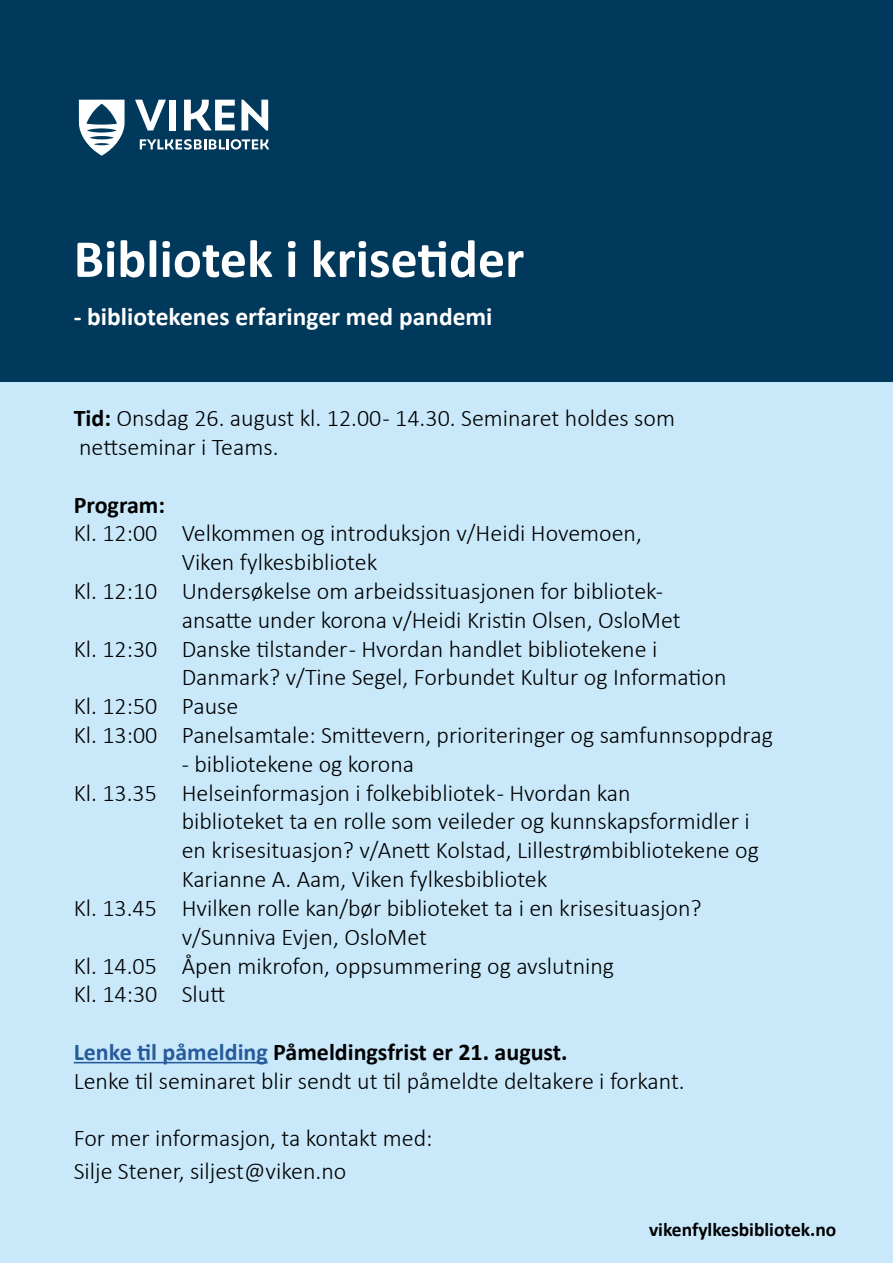
<style>
.page{position:relative;width:893px;height:1263px;background:#fff}
.page>*{position:absolute;margin:0;border:0;box-sizing:border-box;transform-origin:0 0}
.t1{font:700 54px "Calibri";color:#fff}
.t2{font:700 25.5px "Calibri";color:#fff}
.t3{font:300 24px/28.8px "Calibri";color:#000}
.t4{font:700 24px "Calibri";color:#000}
.t5{font:700 19.5px "Calibri";color:#000}
.s1{font-weight:700}
.s2{font-weight:700;color:#275b9b}
</style>
<div class="page">
<div style="left:0;top:0;width:893px;height:443px;background:#00395b"></div>
<div style="left:0;top:383px;width:893px;height:880px;background:#c9e9fb"></div>
<hr style="left:74px;top:1062px;width:194px;height:1px;background:#275b9b">
<svg style="left:79px;top:100px;width:46px;height:56px"></svg>
<div style="left:169px;top:100px;width:7px;height:30px;background:#fff"></div>
<svg style="left:184px;top:100px;width:51px;height:30px"></svg>
<svg style="left:241px;top:100px;width:27px;height:30px"></svg>
<svg style="left:135px;top:100px;width:31px;height:30px"></svg>
<svg style="left:140px;top:139px;width:129px;height:11px"></svg>
<h1 class="t1" style="left:74px;top:221px;width:452px">Bibliotek i krisetider</h1>
<p class="t2" style="left:74px;top:299px;width:420px">- bibliotekenes erfaringer med pandemi</p>
<p class="t3" style="left:74px;top:404px;width:603px"><span class="s1">Tid:</span> Onsdag 26. august kl. 12.00 - 14.30. Seminaret holdes som nettseminar i Teams.</p>
<p class="t4" style="left:74px;top:488px;width:93px">Program:</p>
<p class="t3" style="left:74px;top:519px;width:570px">Kl. 12:00 Velkommen og introduksjon v/Heidi Hovemoen,</p>
<p class="t3" style="left:182px;top:548px;width:197px">Viken fylkesbibliotek</p>
<p class="t3" style="left:74px;top:576px;width:591px">Kl. 12:10 Undersøkelse om arbeidssituasjonen for bibliotek-</p>
<p class="t3" style="left:182px;top:605px;width:500px">ansatte under korona v/Heidi Kristin Olsen, OsloMet</p>
<p class="t3" style="left:74px;top:634px;width:585px">Kl. 12:30 Danske tilstander - Hvordan handlet bibliotekene i</p>
<p class="t3" style="left:182px;top:663px;width:546px">Danmark? v/Tine Segel, Forbundet Kultur og Information</p>
<p class="t3" style="left:74px;top:692px;width:166px">Kl. 12:50 Pause</p>
<p class="t3" style="left:74px;top:720px;width:701px">Kl. 13:00 Panelsamtale: Smittevern, prioriteringer og samfunnsoppdrag</p>
<p class="t3" style="left:182px;top:749px;width:234px">- bibliotekene og korona</p>
<p class="t3" style="left:74px;top:778px;width:558px">Kl. 13.35 Helseinformasjon i folkebibliotek - Hvordan kan</p>
<p class="t3" style="left:182px;top:807px;width:570px">biblioteket ta en rolle som veileder og kunnskapsformidler i</p>
<p class="t3" style="left:182px;top:836px;width:579px">en krisesituasjon? v/Anett Kolstad, Lillestrømbibliotekene og</p>
<p class="t3" style="left:182px;top:864px;width:367px">Karianne A. Aam, Viken fylkesbibliotek</p>
<p class="t3" style="left:74px;top:893px;width:629px">Kl. 13.45 Hvilken rolle kan/bør biblioteket ta i en krisesituasjon?</p>
<p class="t3" style="left:182px;top:922px;width:247px">v/Sunniva Evjen, OsloMet</p>
<p class="t3" style="left:74px;top:951px;width:542px">Kl. 14.05 Åpen mikrofon, oppsummering og avslutning</p>
<p class="t3" style="left:74px;top:980px;width:153px">Kl. 14:30 Slutt</p>
<p class="t3" style="left:74px;top:1037px;width:613px"><span class="s2">Lenke til påmelding</span> <span class="s1">Påmeldingsfrist er 21. august.<br></span>Lenke til seminaret blir sendt ut til påmeldte deltakere i forkant.</p>
<p class="t3" style="left:74px;top:1122px;width:360px;line-height:32.4px">For mer informasjon, ta kontakt med:<br>Silje Stener, siljest@viken.no</p>
<p class="t5" style="left:649px;top:1216px;width:189px">vikenfylkesbibliotek.no</p>
</div>
